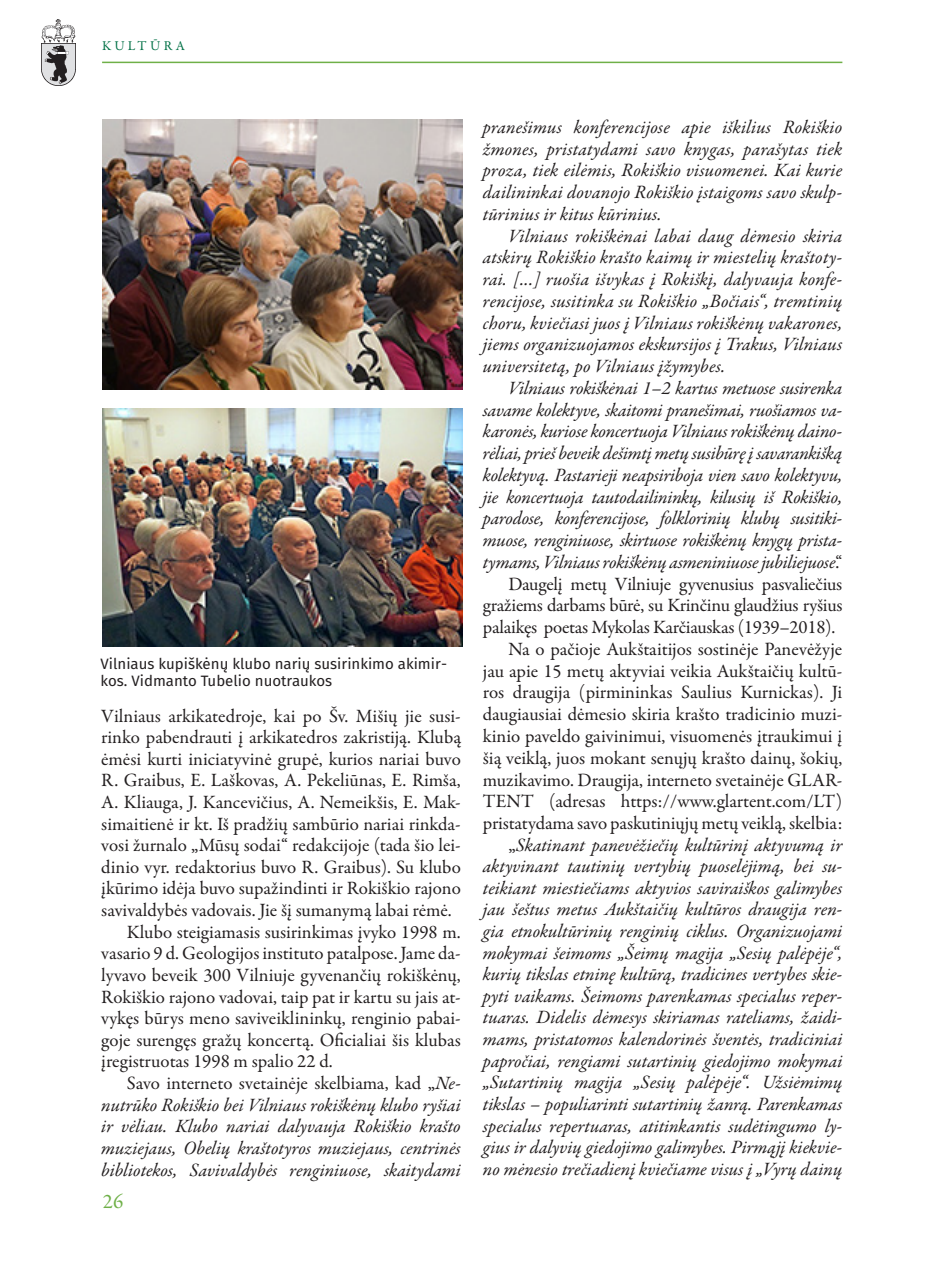
<style>
.page{position:relative;width:936px;height:1276px;background:#fff}
.page>*{position:absolute;margin:0;border:0;box-sizing:border-box;transform-origin:0 0}
.t1{font:21px "Garamond Premr Pro";color:#6fb048}
.tekstas{font:italic 18.9px/21.6px "Garamond Premr Pro";color:#231f20;text-align:justify}
.tekstas-2{font:18.9px/21.6px "Garamond Premr Pro";letter-spacing:-.005em;color:#231f20;text-align:justify}
.parašas{font:15px/16.5px "Fira Sans";color:#231f20}
.t2{font:13.5px "Garamond Premr Pro";letter-spacing:.25em;color:#017045}
.s1{font-style:normal}
</style>
<div class="page">
<img style="left:41px;top:19px;width:35px;height:67px">
<hr style="left:102px;top:62px;width:740px;height:1px;background:#6fb048">
<img style="left:102px;top:119px;width:360px;height:270px">
<img style="left:102px;top:408px;width:360px;height:239px">
<p class="t2" style="left:102px;top:38px;width:84px">KULTŪRA</p>
<p class="parašas" style="left:101px;top:657px;width:348px">Vilniaus kupiškėnų klubo narių susirinkimo akimir&shy;kos. Vidmanto Tubelio nuotraukos</p>
<p class="tekstas-2" style="left:101px;top:705px;width:361px">Vilniaus arkikatedroje, kai po Šv. Mišių jie susi&shy;rinko pabendrauti į arkikatedros zakristiją. Klubą ėmėsi kurti iniciatyvinė grupė, kurios nariai buvo R. Graibus, E. Laškovas, A. Pekeliūnas, E. Rimša, A. Kliauga, J. Kancevičius, A. Nemeikšis, E. Mak&shy;simaitienė ir kt. Iš pradžių sambūrio nariai rinkda&shy;vosi žurnalo „Mūsų sodai“ redakcijoje (tada šio lei&shy;dinio vyr. redaktorius buvo R. Graibus). Su klubo įkūrimo idėja buvo supažindinti ir Rokiškio rajono savivaldybės vadovais. Jie šį sumanymą labai rėmė.</p>
<p class="tekstas-2" style="left:101px;top:921px;width:361px;text-indent:26px">Klubo steigiamasis susirinkimas įvyko 1998 m. vasario 9 d. Geologijos instituto patalpose. Jame da&shy;lyvavo beveik 300 Vilniuje gyvenančių rokiškėnų, Rokiškio rajono vadovai, taip pat ir kartu su jais at&shy;vykęs būrys meno saviveiklininkų, renginio pabai&shy;goje surengęs gražų koncertą. Oficialiai šis klubas įregistruotas 1998 m spalio 22 d.</p>
<p class="tekstas" style="left:101px;top:1073px;width:361px;text-indent:26px"><span class="s1">Savo interneto svetainėje skelbiama, kad „</span>Ne&shy;nutrūko Rokiškio bei Vilniaus rokiškėnų klubo ryšiai ir vėliau. Klubo nariai dalyvauja Rokiškio krašto muziejaus, Obelių kraštotyros muziejaus, centrinės bibliotekos, Savivaldybės renginiuose, skaitydami</p>
<p class="t1" style="left:103px;top:1189px;width:22px">26</p>
<p class="tekstas" style="left:483px;top:117px;width:361px">pranešimus konferencijose apie iškilius Rokiškio žmones, pristatydami savo knygas, parašytas tiek proza, tiek eilėmis, Rokiškio visuomenei. Kai kurie dailininkai dovanojo Rokiškio įstaigoms savo skulp&shy;tūrinius ir kitus kūrinius.</p>
<p class="tekstas" style="left:483px;top:226px;width:361px;text-indent:26px">Vilniaus rokiškėnai labai daug dėmesio skiria atskirų Rokiškio krašto kaimų ir miestelių kraštoty&shy;rai. [...] ruošia išvykas į Rokiškį, dalyvauja konfe&shy;rencijose, susitinka su Rokiškio „Bočiais“, tremtinių choru, kviečiasi juos į Vilniaus rokiškėnų vakarones, jiems organizuojamos ekskursijos į Trakus, Vilniaus universitetą, po Vilniaus įžymybes.</p>
<p class="tekstas" style="left:483px;top:378px;width:361px;text-indent:26px">Vilniaus rokiškėnai 1–2 kartus metuose susirenka savame kolektyve, skaitomi pranešimai, ruošiamos va&shy;karonės, kuriose koncertuoja Vilniaus rokiškėnų daino&shy;rėliai, prieš beveik dešimtį metų susibūrę į savarankišką kolektyvą. Pastarieji neapsiriboja vien savo kolektyvu, jie koncertuoja tautodailininkų, kilusių iš Rokiškio, parodose, konferencijose, folklorinių klubų susitiki&shy;muose, renginiuose, skirtuose rokiškėnų knygų prista&shy;tymams, Vilniaus rokiškėnų asmeniniuose jubiliejuose<span class="s1">.“</span></p>
<p class="tekstas-2" style="left:483px;top:573px;width:361px;text-indent:26px">Daugelį metų Vilniuje gyvenusius pasvaliečius gražiems darbams būrė, su Krinčinu glaudžius ryšius palaikęs poetas Mykolas Karčiauskas (1939–2018).</p>
<p class="tekstas-2" style="left:483px;top:638px;width:361px;text-indent:26px">Na o pačioje Aukštaitijos sostinėje Panevėžyje jau apie 15 metų aktyviai veikia Aukštaičių kultū&shy;ros draugija (pirmininkas Saulius Kurnickas). Ji daugiausiai dėmesio skiria krašto tradicinio muzi&shy;kinio paveldo gaivinimui, visuomenės įtraukimui į šią veiklą, juos mokant senųjų krašto dainų, šokių, muzikavimo. Draugija, interneto svetainėje GLAR-TENT (adresas https://www.glartent.com/LT) pristatydama savo paskutiniųjų metų veiklą, skelbia:</p>
<p class="tekstas" style="left:483px;top:835px;width:361px;text-indent:26px"><span class="s1">„</span>Skatinant panevėžiečių kultūrinį aktyvumą ir aktyvinant tautinių vertybių puoselėjimą, bei su&shy;teikiant miestiečiams aktyvios saviraiškos galimybes jau šeštus metus Aukštaičių kultūros draugija ren&shy;gia etnokultūrinių renginių ciklus. Organizuojami mokymai šeimoms „Šeimų magija „Sesių palėpėje“, kurių tikslas etninę kultūrą, tradicines vertybes skie&shy;pyti vaikams. Šeimoms parenkamas specialus reper&shy;tuaras. Didelis dėmesys skiriamas rateliams, žaidi&shy;mams, pristatomos kalendorinės šventės, tradiciniai papročiai, rengiami sutartinių giedojimo mokymai „Sutartinių magija „Sesių palėpėje“. Užsiėmimų tikslas – populiarinti sutartinių žanrą. Parenkamas specialus repertuaras, atitinkantis sudėtingumo ly&shy;gius ir dalyvių giedojimo galimybes. Pirmąjį kiekvie&shy;no mėnesio trečiadienį kviečiame visus į „Vyrų dainų</p>
</div>
